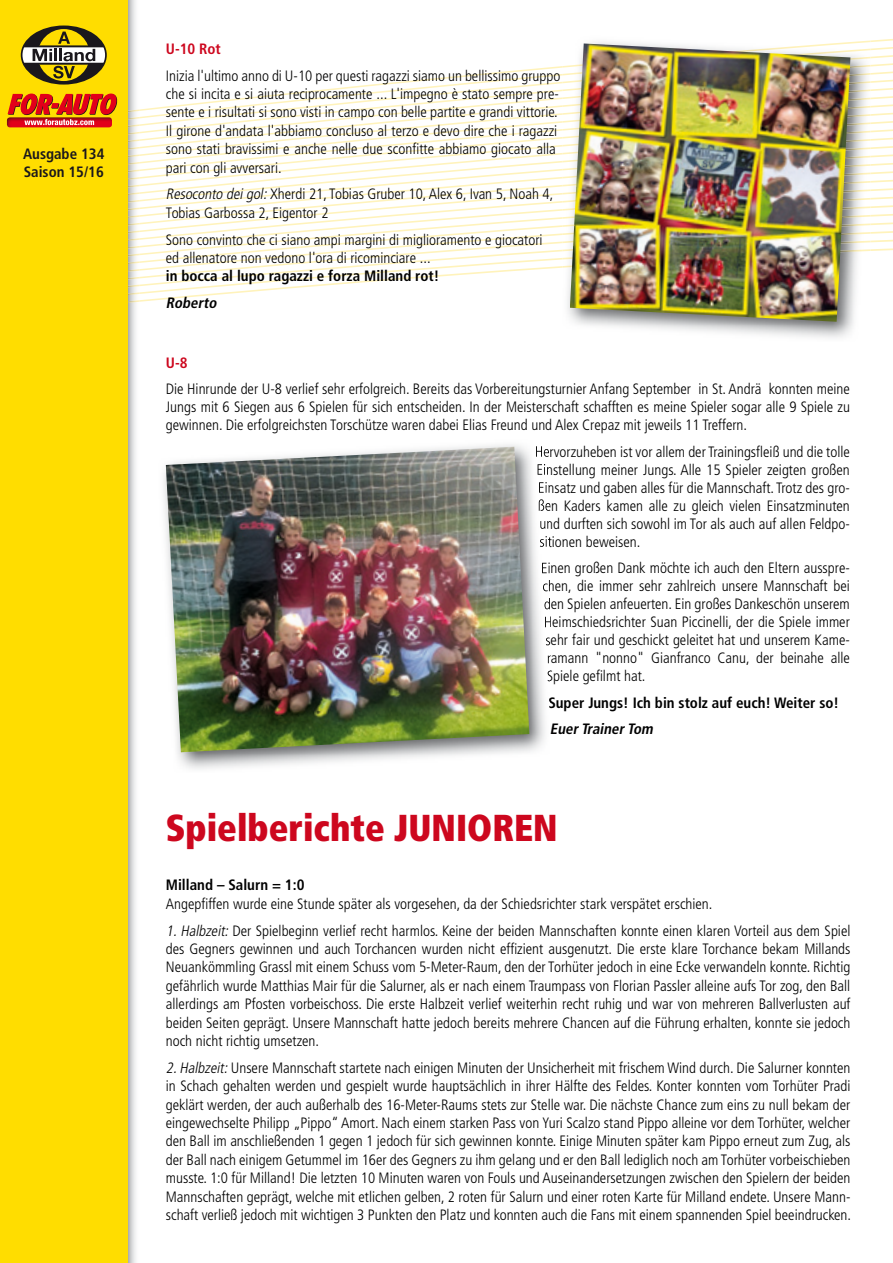
<style>
.page{position:relative;width:893px;height:1263px;background:#fff}
.page>*{position:absolute;margin:0;border:0;box-sizing:border-box;transform-origin:0 0}
.t1{font:900 condensed 37.5px "Frutiger";color:#cd071e;scale:.95 1}
.t2{font:300 condensed 15px/18.3px "Frutiger";color:#010000}
.t3{font:700 condensed 15px "Frutiger";color:#010000}
.t4{font:700 condensed 15px/18px "Frutiger";color:#1a171c}
.t5{font:italic 700 condensed 15px "Frutiger";color:#010000}
.t6{font:700 condensed 15px "Frutiger";color:#cd071e}
.s1{font-style:italic}
</style>
<div class="page">
<svg style="left:145px;top:39px;width:748px;height:70px"></svg>
<img style="left:128px;top:0;width:8px;height:1263px">
<svg style="left:128px;top:109px;width:765px;height:194px"></svg>
<div style="left:0;top:0;width:128px;height:1263px;background:#fd0"></div>
<svg style="left:21px;top:26px;width:86px;height:59px"></svg>
<img style="left:7px;top:118px;width:105px;height:9px">
<svg style="left:8px;top:94px;width:110px;height:31px"></svg>
<img style="left:562px;top:39px;width:308px;height:299px">
<img style="left:562px;top:259px;width:308px;height:9px">
<img style="left:562px;top:251px;width:308px;height:8px">
<img style="left:562px;top:243px;width:308px;height:8px">
<img style="left:562px;top:235px;width:308px;height:8px">
<img style="left:562px;top:227px;width:308px;height:8px">
<img style="left:562px;top:219px;width:308px;height:8px">
<img style="left:562px;top:211px;width:308px;height:8px">
<img style="left:562px;top:203px;width:308px;height:8px">
<img style="left:562px;top:195px;width:308px;height:8px">
<img style="left:562px;top:186px;width:308px;height:9px">
<img style="left:562px;top:178px;width:308px;height:8px">
<img style="left:562px;top:170px;width:308px;height:8px">
<img style="left:562px;top:91px;width:308px;height:63px">
<img style="left:562px;top:83px;width:308px;height:8px">
<img style="left:562px;top:75px;width:308px;height:8px">
<img style="left:562px;top:68px;width:308px;height:7px">
<img style="left:562px;top:41px;width:308px;height:27px">
<img style="left:570px;top:43px;width:280px;height:279px">
<img style="left:163px;top:444px;width:385px;height:325px">
<img style="left:536px;top:445px;width:13px;height:15px">
<img style="left:538px;top:463px;width:11px;height:15px">
<img style="left:539px;top:481px;width:10px;height:15px">
<img style="left:539px;top:499px;width:10px;height:15px">
<img style="left:540px;top:517px;width:9px;height:15px">
<svg style="left:540px;top:535px;width:9px;height:12px"></svg>
<img style="left:542px;top:562px;width:7px;height:15px">
<svg style="left:543px;top:580px;width:6px;height:13px"></svg>
<img style="left:544px;top:598px;width:5px;height:15px">
<img style="left:545px;top:616px;width:4px;height:14px">
<img style="left:546px;top:634px;width:3px;height:15px">
<svg style="left:548px;top:655px;width:1px;height:27px"></svg>
<img style="left:166px;top:447px;width:363px;height:305px">
<p class="t4" style="left:23px;top:145px;width:83px">Ausgabe 134<br>Saison 15/16</p>
<p class="t6" style="left:166px;top:40px;width:57px">U-10 Rot</p>
<p class="t2" style="left:166px;top:67px;width:396px">Inizia l'ultimo anno di U-10 per questi ragazzi siamo un bellissimo gruppo che si incita e si aiuta reciprocamente ... L'impegno è stato sempre pre&shy;sente e i risultati si sono visti in campo con belle partite e grandi vittorie.<br>Il girone d'andata l'abbiamo concluso al terzo e devo dire che i ragazzi sono stati bravissimi e anche nelle due sconfitte abbiamo giocato alla pari con gli avversari.</p>
<p class="t2" style="left:166px;top:185px;width:389px"><span class="s1">Resoconto deigol:</span>Xherdi 21, Tobias Gruber 10, Alex 6, Ivan 5, Noah 4,<br>Tobias Garbossa 2, Eigentor 2</p>
<p class="t2" style="left:166px;top:231px;width:378px">Sono convinto che ci siano ampi margini di miglioramento e giocatori ed allenatore non vedono l'ora di ricominciare ...</p>
<p class="t3" style="left:166px;top:267px;width:275px">in bocca al lupo ragazzi e forza Milland rot!</p>
<p class="t5" style="left:166px;top:294px;width:55px">Roberto</p>
<p class="t6" style="left:166px;top:354px;width:23px">U-8</p>
<p class="t2" style="left:166px;top:380px;width:686px;text-align:justify">Die Hinrunde der U-8 verlief sehr erfolgreich. Bereits das Vorbereitungsturnier Anfang September in St. Andrä konnten meine Jungs mit 6 Siegen aus 6 Spielen für sich entscheiden. In der Meisterschaft schafften es meine Spieler sogar alle 9 Spiele zu gewinnen. Die erfolgreichsten Torschütze waren dabei Elias Freund und Alex Crepaz mit jeweils 11 Treffern.</p>
<p class="t2" style="left:535px;top:443px;width:317px;text-align:justify">Hervorzuheben ist vor allem der Trainingsfleiß und die tolle Einstellung meiner Jungs. Alle 15 Spieler zeigten großen Einsatz und gaben alles für die Mannschaft. Trotz des gro&shy;ßen Kaders kamen alle zu gleich vielen Einsatzminuten und durften sich sowohl im Tor als auch auf allen Feldpo&shy;sitionen beweisen.</p>
<p class="t2" style="left:541px;top:559px;width:310px">Einen großen Dank möchte ich auch den Eltern ausspre-</p>
<p class="t2" style="left:542px;top:577px;width:309px">chen, die immer sehr zahlreich unsere Mannschaft bei</p>
<p class="t2" style="left:544px;top:595px;width:308px">den Spielen anfeuerten. Ein großes Dankeschön unserem</p>
<p class="t2" style="left:544px;top:613px;width:307px">Heimschiedsrichter Suan Piccinelli, der die Spiele immer</p>
<p class="t2" style="left:545px;top:631px;width:306px">sehr fair und geschickt geleitet hat und unserem Kame-</p>
<p class="t2" style="left:547px;top:649px;width:304px">ramann "nonno" Gianfranco Canu, der beinahe alle</p>
<p class="t2" style="left:547px;top:667px;width:100px">Spiele gefilmt hat.</p>
<p class="t3" style="left:548px;top:694px;width:292px">Super Jungs! Ich bin stolz auf euch! Weiter so!</p>
<p class="t5" style="left:550px;top:720px;width:108px">EuerTrainerTom</p>
<h1 class="t1" style="left:166px;top:805px;width:414px">Spielberichte JUNIOREN</h1>
<p class="t3" style="left:166px;top:876px;width:140px">Milland – Salurn = 1:0</p>
<p class="t2" style="left:166px;top:890px;width:686px;line-height:26.8px">Angepfiffen wurde eine Stunde später als vorgesehen, da der Schiedsrichter stark verspätet erschien.<br><span class="s1">1.Halbzeit:</span> Der Spielbeginn verlief recht harmlos. Keine der beiden Mannschaften konnte einen klaren Vorteil aus dem Spiel</p>
<p class="t2" style="left:166px;top:940px;width:686px;text-align:justify">des Gegners gewinnen und auch Torchancen wurden nicht effizient ausgenutzt. Die erste klare Torchance bekam Millands Neuankömmling Grassl mit einem Schuss vom 5-Meter-Raum, den der Torhüter jedoch in eine Ecke verwandeln konnte. Richtig gefährlich wurde Matthias Mair für die Salurner, als er nach einem Traumpass von Florian Passler alleine aufs Tor zog, den Ball allerdings am Pfosten vorbeischoss. Die erste Halbzeit verlief weiterhin recht ruhig und war von mehreren Ballverlusten auf beiden Seiten geprägt. Unsere Mannschaft hatte jedoch bereits mehrere Chancen auf die Führung erhalten, konnte sie jedoch noch nicht richtig umsetzen.</p>
<p class="t2" style="left:166px;top:1059px;width:687px;text-align:justify"><span class="s1">2.Halbzeit:</span>Unsere Mannschaft startete nach einigen Minuten der Unsicherheit mit frischem Wind durch. Die Salurner konnten in Schach gehalten werden und gespielt wurde hauptsächlich in ihrer Hälfte des Feldes. Konter konnten vom Torhüter Pradi geklärt werden, der auch außerhalb des 16-Meter-Raums stets zur Stelle war. Die nächste Chance zum eins zu null bekam der eingewechselte Philipp „Pippo“ Amort. Nach einem starken Pass von Yuri Scalzo stand Pippo alleine vor dem Torhüter, welcher den Ball im anschließenden 1 gegen 1 jedoch für sich gewinnen konnte. Einige Minuten später kam Pippo erneut zum Zug, als der Ball nach einigem Getummel im 16er des Gegners zu ihm gelang und er den Ball lediglich noch am Torhüter vorbeischieben musste. 1:0 für Milland! Die letzten 10 Minuten waren von Fouls und Auseinandersetzungen zwischen den Spielern der beiden Mannschaften geprägt, welche mit etlichen gelben, 2 roten für Salurn und einer roten Karte für Milland endete. Unsere Mann&shy;schaft verließ jedoch mit wichtigen 3 Punkten den Platz und konnten auch die Fans mit einem spannenden Spiel beeindrucken.</p>
</div>
